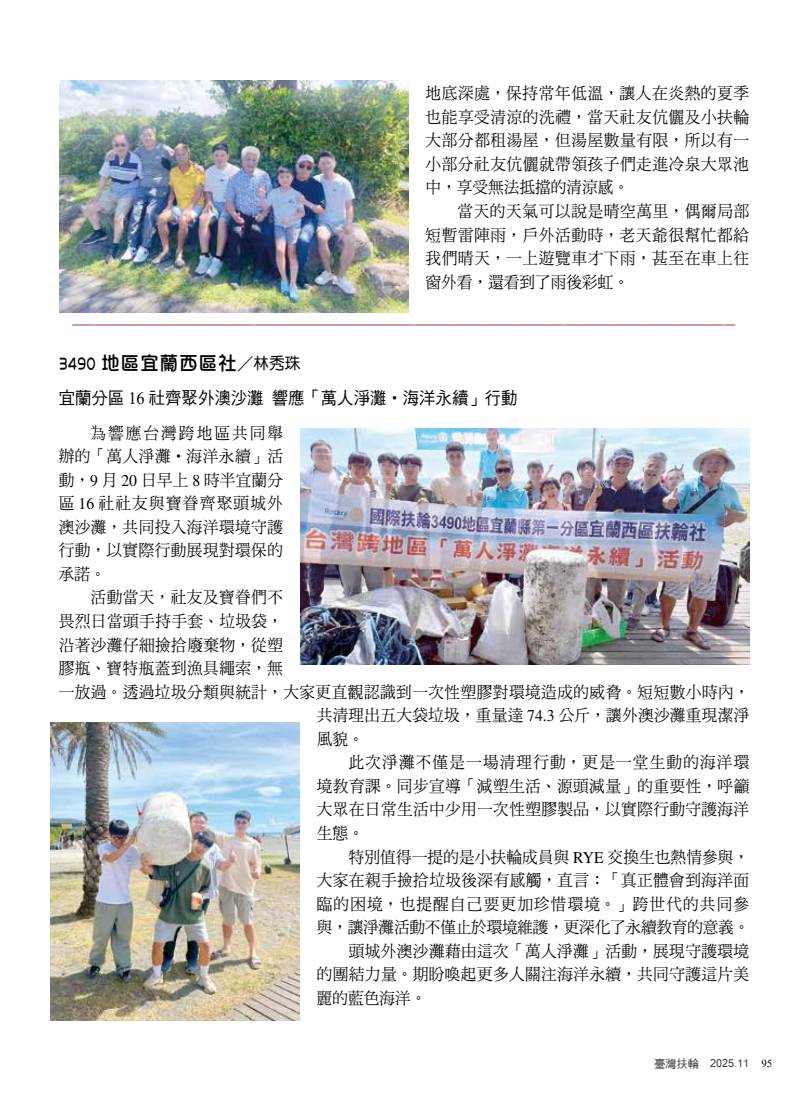
<style>
.page{position:relative;width:808px;height:1106px;background:#fff}
.page>*{position:absolute;margin:0;border:0;box-sizing:border-box;transform-origin:0 0}
.t1{font:22.5px "MS Mincho";color:#b14e4d;scale:.95 1}
.t2{font:19.5px "DF Hua Zong Std W5";color:#000;scale:.7 1}
.t3{font:17.25px "DF Hei Std W5";color:#000;scale:.95 1}
.t4{font:16.5px/23.5px "DF Ming Std W5";letter-spacing:.025em;color:#000;text-align:justify;scale:.95 1}
.t5{font:16.5px "DF Ming Std W5";letter-spacing:.07em;color:#000;scale:.95 1}
.t6{font:16.5px "DF Ming Std W5";letter-spacing:-.015em;color:#000;scale:.95 1}
.t7{font:16.5px "DF Ming Std W5";letter-spacing:.005em;color:#000;scale:.95 1}
.t8{font:12px "Latha";color:#3e3a39}
.s1{font-family:"DF Ming W5 WIN BF";font-size:17.25px}
.s2{font-family:"DF Yuan Std W5";font-size:16.5px}
.s3{font-family:"Times New Roman"}
.s4{font-family:"DF Ming Std W5"}
.s5{font-family:"Times LT Std"}
.s6{font-family:"DF Hei W5 WIN BF";font-size:11.25px}
.s7{font-family:"Aparajita";font-size:13.5px;color:#000}
</style>
<div class="page">
<img style="left:60px;top:81px;width:348px;height:232px">
<img style="left:300px;top:428px;width:449px;height:236px">
<img style="left:50px;top:722px;width:250px;height:298px">
<p class="t4" style="left:425px;top:81px;width:342px">地底深處，保持常年低溫，讓人在炎熱的夏季也能享受清涼的洗禮，當天社友伉儷及小扶輪大部分都租湯屋，但湯屋數量有限，所以有一小部分社友伉儷就帶領孩子們走進冷泉大眾池中，享受無法抵擋的清涼感。</p>
<p class="t4" style="left:425px;top:199px;width:342px;text-indent:32px">當天的天氣可以說是晴空萬里，偶爾局部短暫雷陣雨，戶外活動時，老天爺很幫忙都給我們晴天，一上遊覽車才下雨，甚至在車上往窗外看，還看到了雨後彩虹。</p>
<h1 class="t1" style="left:73px;top:314px;width:699px">−−−−−−−−−−−−−−−−−−−−−−−−−−−−−−−−−−−−−−−−−−−−−−−−−−−−−−−−−−−−−−</h1>
<p class="t2" style="left:59px;top:353px;width:347px">3490 地區宜蘭西區社<span class="s1">／</span><span class="s2">林秀珠</span></p>
<p class="t3" style="left:59px;top:388px;width:484px">宜蘭分區 <span class="s3">16</span> 社齊聚外澳沙灘 響應「萬人淨灘<span class="s4">‧</span>海洋永續」行動</p>
<p class="t4" style="left:59px;top:420px;width:238px;text-indent:32px">為響應台灣跨地區共同舉辦的「萬人淨灘‧海洋永續」活動，<span class="s5">9</span> 月 <span class="s5">20</span> 日早上 <span class="s5">8</span> 時半宜蘭分區 <span class="s5">16</span> 社社友與寶眷齊聚頭城外澳沙灘，共同投入海洋環境守護行動，以實際行動展現對環保的承諾。</p>
<p class="t4" style="left:91px;top:585px;width:204px">活動當天，社友及寶眷們不</p>
<p class="t4" style="left:59px;top:609px;width:238px">畏烈日當頭手持手套、垃圾袋，</p>
<p class="t4" style="left:59px;top:632px;width:238px">沿著沙灘仔細撿拾廢棄物，從塑</p>
<p class="t4" style="left:59px;top:656px;width:238px">膠瓶、寶特瓶蓋到漁具繩索，無</p>
<p class="t4" style="left:59px;top:679px;width:729px">一放過。透過垃圾分類與統計，大家更直觀認識到一次性塑膠對環境造成的威脅。短短數小時內，</p>
<p class="t4" style="left:317px;top:703px;width:457px">共清理出五大袋垃圾，重量達 <span class="s5">74.3</span> 公斤，讓外澳沙灘重現潔淨</p>
<p class="t4" style="left:317px;top:727px;width:51px">風貌。</p>
<p class="t5" style="left:349px;top:753px;width:423px">此次淨灘不僅是一場清理行動，更是一堂生動的海洋環</p>
<p class="t4" style="left:317px;top:774px;width:457px">境教育課。同步宣導「減塑生活、源頭減量」的重要性，呼籲</p>
<p class="t4" style="left:317px;top:797px;width:457px">大眾在日常生活中少用一次性塑膠製品，以實際行動守護海洋</p>
<p class="t4" style="left:317px;top:821px;width:51px">生態。</p>
<p class="t7" style="left:349px;top:847px;width:423px">特別值得一提的是小扶輪成員與 <span class="s5">RYE</span> 交換生也熱情參與，</p>
<p class="t4" style="left:317px;top:868px;width:457px">大家在親手撿拾垃圾後深有感觸，直言：「真正體會到海洋面</p>
<p class="t5" style="left:317px;top:894px;width:457px">臨的困境，也提醒自己要更加珍惜環境。」跨世代的共同參</p>
<p class="t6" style="left:317px;top:918px;width:457px">與，讓淨灘活動不僅止於環境維護，更深化了永續教育的意義。</p>
<p class="t4" style="left:349px;top:938px;width:423px">頭城外澳沙灘藉由這次「萬人淨灘」活動，展現守護環境</p>
<p class="t4" style="left:317px;top:962px;width:457px">的團結力量。期盼喚起更多人關注海洋永續，共同守護這片美</p>
<p class="t4" style="left:317px;top:986px;width:117px">麗的藍色海洋。</p>
<p class="t8" style="left:654px;top:1054px;width:120px"><span class="s6">臺灣扶輪　</span>2025.11 <span class="s7">95</span></p>
</div>
